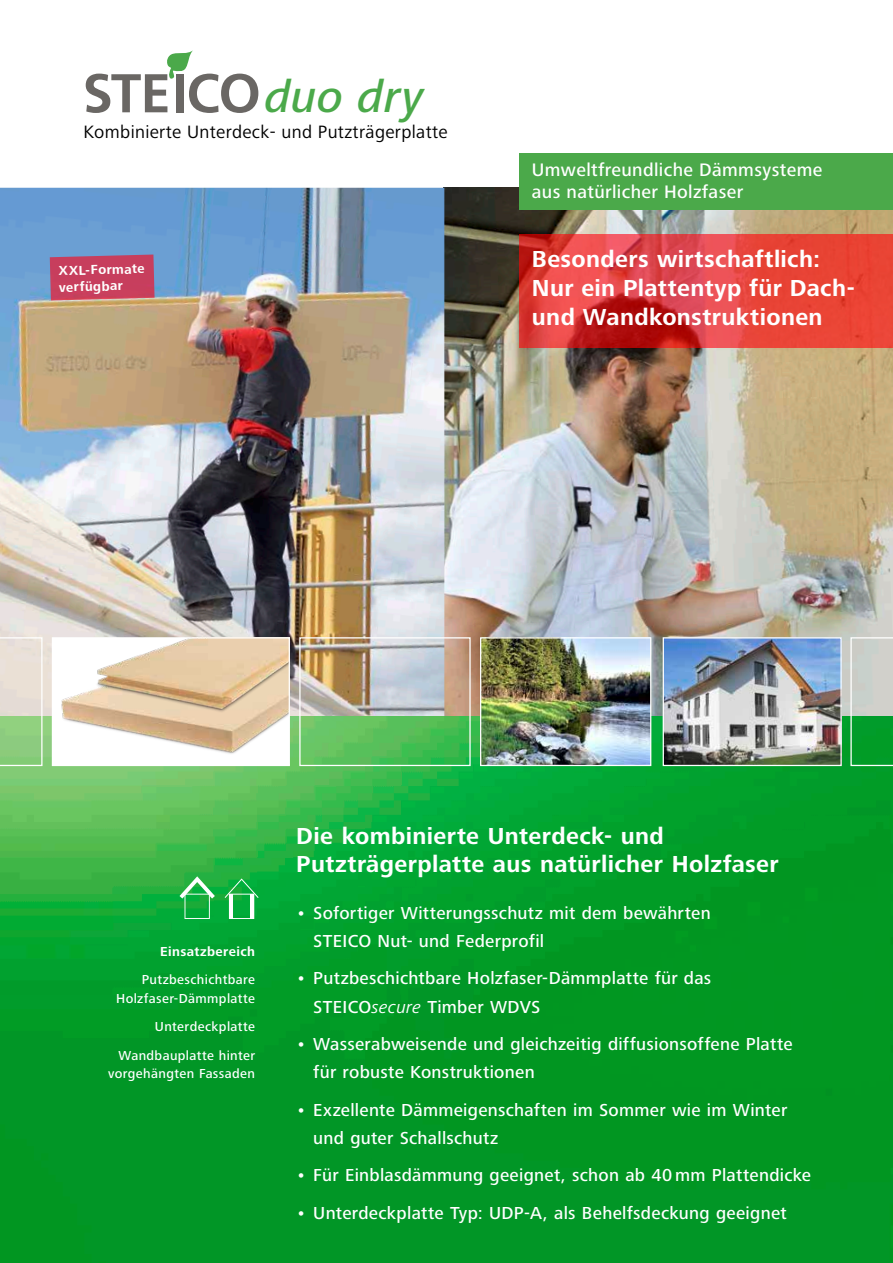
<style>
.page{position:relative;width:893px;height:1263px;background:#fff}
.page>*{position:absolute;margin:0;border:0;box-sizing:border-box;transform-origin:0 0}
.t1{font:italic 500 46.2px "Frutiger Next LTW1 G";color:#4ba94a}
.t2{font:700 24px/28.8px "Frutiger Next LTW1 G";letter-spacing:.015em;color:#fff}
.t3{font:500 18.75px/22.5px "Frutiger Next LTW1 G";letter-spacing:.02em;color:#fff}
.t4{font:18.6px "Frutiger Next LTW1 G";letter-spacing:.02em;color:#000}
.t5{font:500 18px/28px "Frutiger Next LTW1 G";letter-spacing:.015em;color:#fff}
.t6{font:500 13.5px/18.8px "Frutiger Next LTW1 G";letter-spacing:.03em;color:#fff;text-align:right}
.t7{font:700 13.5px/16.4px "Frutiger Next LTW1 G";letter-spacing:.03em;color:#fff}
.s1{font-weight:400;font-style:italic}
</style>
<div class="page">
<img style="left:444px;top:188px;width:449px;height:528px">
<img style="left:0;top:188px;width:444px;height:528px">
<img style="left:0;top:716px;width:893px;height:547px">
<svg style="left:850px;top:637px;width:43px;height:129px;background:#84be91"></svg>
<svg style="left:0;top:637px;width:43px;height:129px;background:#c7d9b7"></svg>
<div style="left:299px;top:637px;width:172px;height:129px;border:1px solid #fff"></div>
<img style="left:482px;top:639px;width:167px;height:125px">
<div style="left:480px;top:637px;width:171px;height:129px;border:1px solid #fff"></div>
<img style="left:665px;top:639px;width:175px;height:125px">
<div style="left:663px;top:637px;width:179px;height:129px;border:1px solid #fff"></div>
<div style="left:52px;top:638px;width:237px;height:127px;background:#fff"></div>
<img style="left:61px;top:690px;width:223px;height:64px">
<img style="left:93px;top:639px;width:195px;height:79px">
<div style="left:52px;top:637px;width:238px;height:129px;border:1px solid #fff"></div>
<svg style="left:176px;top:873px;width:83px;height:46px;background:#32b957"></svg>
<div style="left:519px;top:153px;width:374px;height:57px;background:#4ba94a"></div>
<svg style="left:519px;top:234px;width:374px;height:114px;background:#df3f3b"></svg>
<svg style="left:86px;top:50px;width:172px;height:63px"></svg>
<svg style="left:50px;top:255px;width:105px;height:45px;background:#c54462"></svg>
<h1 class="t1" style="left:265px;top:71px;width:161px">duo dry</h1>
<p class="t4" style="left:84px;top:121px;width:366px">Kombinierte Unterdeck- und Putzträgerplatte</p>
<p class="t7" style="left:58px;top:263px;width:88px;rotate:-2deg">XXL-Formate verfügbar</p>
<p class="t3" style="left:532px;top:159px;width:292px">Umweltfreundliche Dämmsysteme aus natürlicher Holzfaser</p>
<h2 class="t2" style="left:532px;top:246px;width:324px">Besonders wirtschaftlich:<br>Nur ein Plattentyp für Dach&shy;und Wandkonstruktionen</h2>
<p class="t7" style="left:160px;top:944px;width:96px">Einsatzbereich</p>
<p class="t6" style="left:116px;top:971px;width:141px">Putzbeschichtbare<br>Holzfaser-Dämmplatte</p>
<p class="t6" style="left:118px;top:1013px;width:138px;line-height:28px">Unterdeckplatte<br>Wandbauplatte hinter</p>
<p class="t6" style="left:108px;top:1065px;width:148px">vorgehängten Fassaden</p>
<h2 class="t2" style="left:296px;top:822px;width:484px;line-height:28.2px">Die kombinierte Unterdeck- und<br>Putzträgerplatte aus natürlicher Holzfaser</h2>
<p class="t5" style="left:313px;top:899px;width:399px;text-indent:-17px">• Sofortiger Witterungsschutz mit dem bewährten<br>STEICO Nut- und Federprofil</p>
<p class="t5" style="left:313px;top:965px;width:399px;text-indent:-17px">• Putzbeschichtbare Holzfaser-Dämmplatte für das<br>STEICO<span class="s1">secure</span> Timber WDVS</p>
<p class="t5" style="left:313px;top:1031px;width:481px;text-indent:-17px">• Wasserabweisende und gleichzeitig diffusionsoffene Platte für robuste Konstruktionen</p>
<p class="t5" style="left:313px;top:1096px;width:476px;text-indent:-17px">• Exzellente Dämmeigenschaften im Sommer wie im Winter und guter Schallschutz</p>
<p class="t5" style="left:296px;top:1162px;width:516px">• Für Einblasdämmung geeignet, schon ab 40 mm Plattendicke</p>
<p class="t5" style="left:296px;top:1199px;width:492px">• Unterdeckplatte Typ: UDP-A, als Behelfsdeckung geeignet</p>
</div>
